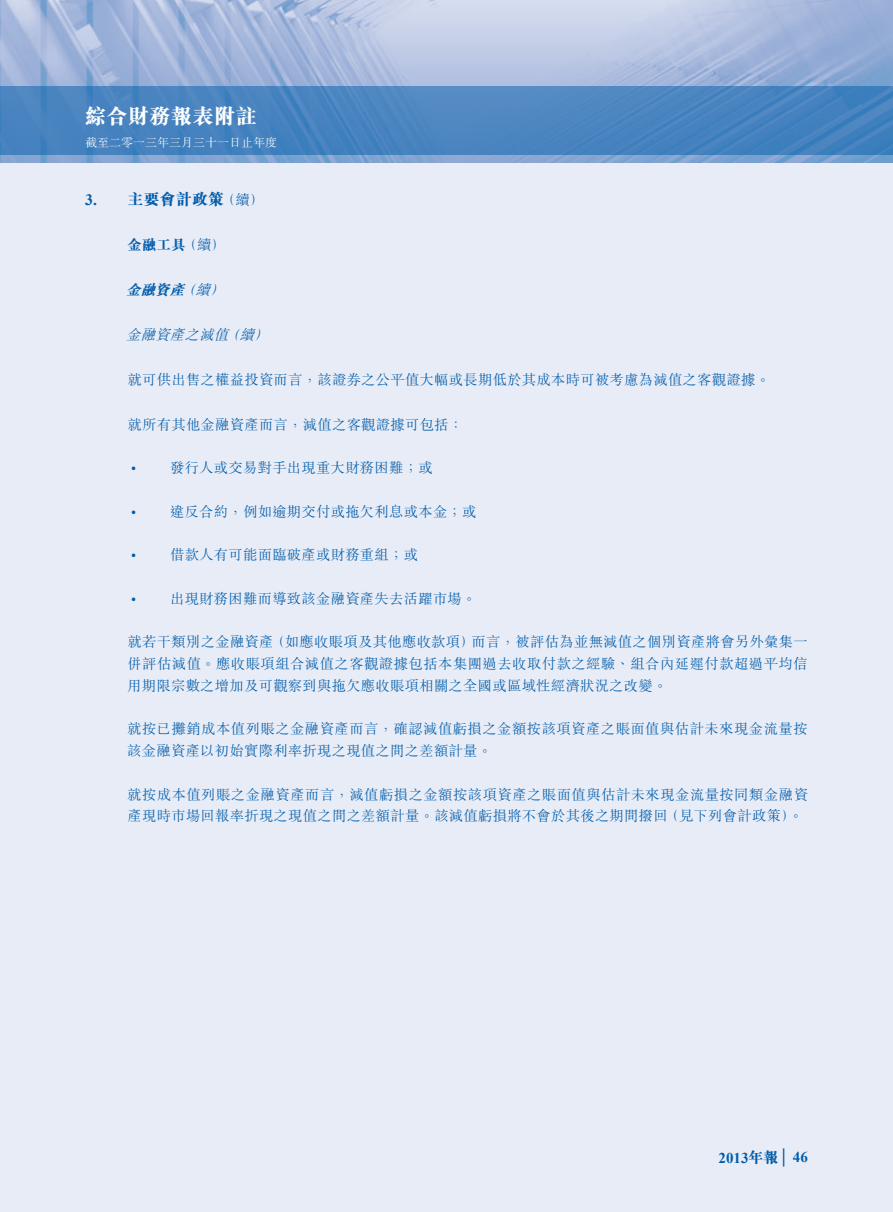
<style>
.page{position:relative;width:893px;height:1212px;background:#e8ecf6}
.page>*{position:absolute;margin:0;border:0;box-sizing:border-box;transform-origin:0 0}
.t1{font:800 21px "M Sung HK";letter-spacing:.025em;color:#fff}
.t2{font:800 15.75px "M Sung HK";letter-spacing:.025em;color:#015dab}
.t3{font:700 15px "Times New Roman";color:#015dab}
.t4{font:300 14.25px/21.8px "M Sung HK";letter-spacing:.025em;color:#015dab}
.t5{font:italic 300 14.25px "M Sung HK";color:#015dab}
.t6{font:800 14.25px "M Sung HK";color:#015dab}
.t7{font:italic 800 14.25px "M Sung HK";color:#015dab}
.t8{font:300 12px "M Sung HK";color:#fff}
.s1{font-family:"Times New Roman";font-weight:700}
.s2{font-weight:300;font-size:14.25px}
.s3{font-weight:300}
.s4{font-family:"Times New Roman";font-weight:400}
.s5{font-family:"M Sung HK";font-weight:800}
</style>
<div class="page">
<img style="left:0;top:0;width:893px;height:162px">
<svg style="left:0;top:87px;width:893px;height:68px;background:#4883bf"></svg>
<h1 class="t1" style="left:85px;top:101px;width:173px">綜合財務報表附註</h1>
<p class="t8" style="left:85px;top:134px;width:193px">截至二零一三年三月三十一日止年度</p>
<p class="t2" style="left:85px;top:189px;width:181px"><span class="s1">3.</span> 主要會計政策<span class="s2">（續）</span></p>
<p class="t6" style="left:128px;top:235px;width:100px">金融工具<span class="s3">（續）</span></p>
<p class="t7" style="left:126px;top:280px;width:105px">金融資產<span class="s3">（續）</span></p>
<p class="t5" style="left:126px;top:325px;width:149px">金融資產之減值（續）</p>
<p class="t4" style="left:128px;top:369px;width:644px">就可供出售之權益投資而言，該證券之公平值大幅或長期低於其成本時可被考慮為減值之客觀證據。</p>
<p class="t4" style="left:128px;top:413px;width:337px">就所有其他金融資產而言，減值之客觀證據可包括：</p>
<p class="t4" style="left:131px;top:456px;width:303px"><span class="s4">•</span> 發行人或交易對手出現重大財務困難；或</p>
<p class="t4" style="left:131px;top:500px;width:347px"><span class="s4">•</span> 違反合約，例如逾期交付或拖欠利息或本金；或</p>
<p class="t4" style="left:131px;top:543px;width:288px"><span class="s4">•</span> 借款人有可能面臨破產或財務重組；或</p>
<p class="t4" style="left:131px;top:587px;width:347px"><span class="s4">•</span> 出現財務困難而導致該金融資產失去活躍市場。</p>
<p class="t4" style="left:127px;top:630px;width:682px;text-align:justify">就若干類別之金融資產（如應收賬項及其他應收款項）而言，被評估為並無減值之個別資產將會另外彙集一併評估減值。應收賬項組合減值之客觀證據包括本集團過去收取付款之經驗、組合內延遲付款超過平均信用期限宗數之增加及可觀察到與拖欠應收賬項相關之全國或區域性經濟狀況之改變。</p>
<p class="t4" style="left:127px;top:717px;width:682px">就按已攤銷成本值列賬之金融資產而言，確認減值虧損之金額按該項資產之賬面值與估計未來現金流量按該金融資產以初始實際利率折現之現值之間之差額計量。</p>
<p class="t4" style="left:127px;top:783px;width:682px">就按成本值列賬之金融資產而言，減值虧損之金額按該項資產之賬面值與估計未來現金流量按同類金融資產現時市場回報率折現之現值之間之差額計量。該減值虧損將不會於其後之期間撥回（見下列會計政策）。</p>
<p class="t3" style="left:719px;top:1147px;width:91px">2013<span class="s5">年報</span>│ 46</p>
</div>
